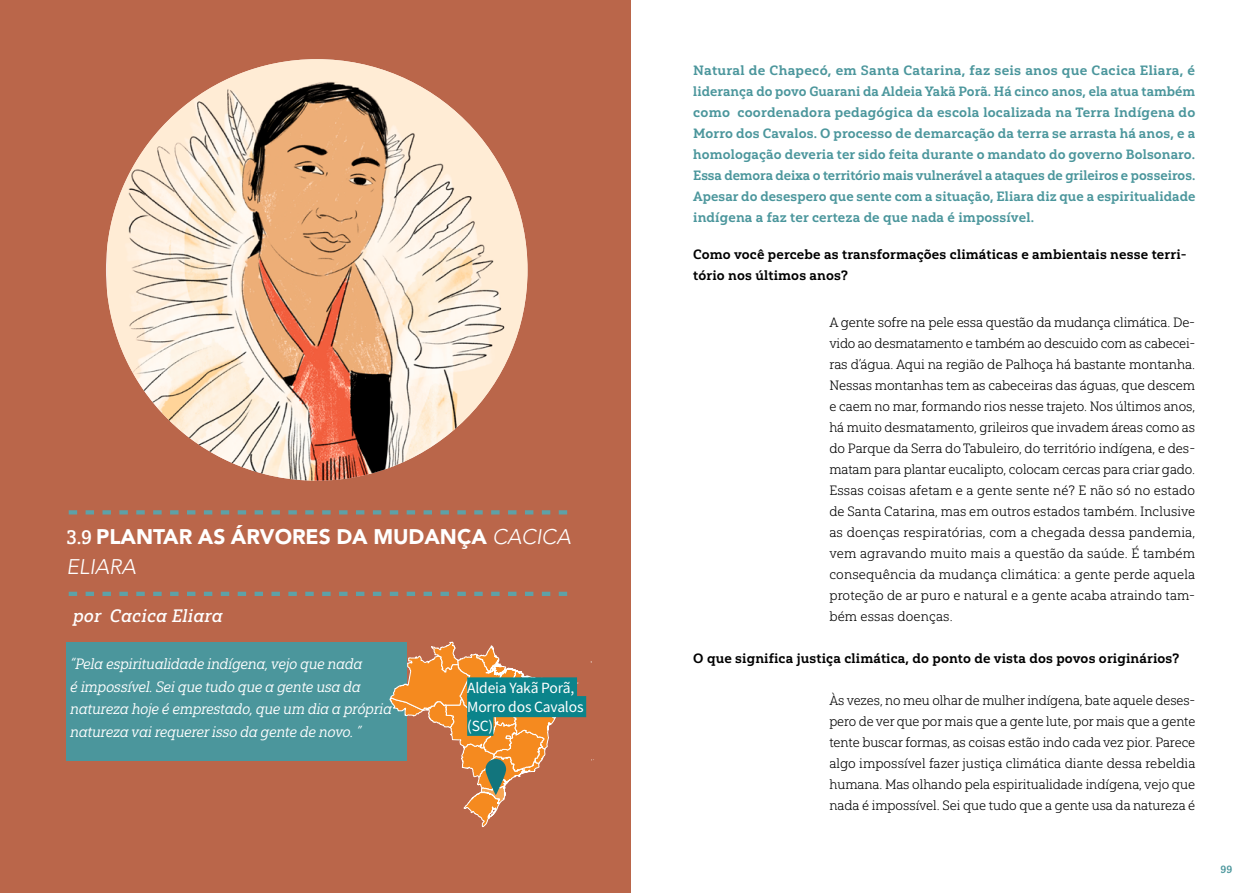
<style>
.page{position:relative;width:1259px;height:893px;background:#fff}
.page>*{position:absolute;margin:0;border:0;box-sizing:border-box;transform-origin:0 0}
.t1{font:900 21px/30px "Avenir LT Std";color:#fff}
.t2{font:18px "Yorkten Slab Nor Med It";letter-spacing:.02em;color:#fff}
.t3{font:15.6px/18.8px "Source Sans Variable";letter-spacing:-.01em;color:#fff}
.t4{font:15px/22.5px "Yorkten Slab Nor Reg It";letter-spacing:-.01em;color:#fff}
.t5{font:13.5px/21px "Yorkten Slab Nor Lig";color:#000;text-align:justify}
.t6{font:13.5px/21px "Yorkten Slab Nor Bol";letter-spacing:.01em;color:#4b969c;text-align:justify}
.t7{font:13.5px/20.2px "Yorkten Slab Nor Bol";letter-spacing:.01em;color:#000}
.t8{font:10.5px "Yorkten Slab Nor Dem";color:#4b969c}
.s1{font-family:"Yorkten Slab Nor Med";font-weight:400;font-size:19.5px}
.s2{font-weight:300;font-style:italic}
</style>
<div class="page">
<div style="left:0;top:0;width:631px;height:893px;background:#ba664a"></div>
<div style="left:66px;top:642px;width:340px;height:118px;background:#4b969c"></div>
<img style="left:107px;top:59px;width:420px;height:422px">
<svg style="left:69px;top:510px;width:498px;height:4px"></svg>
<svg style="left:69px;top:592px;width:498px;height:4px"></svg>
<svg style="left:389px;top:641px;width:205px;height:186px"></svg>
<svg style="left:485px;top:759px;width:21px;height:36px"></svg>
<div style="left:467px;top:677px;width:110px;height:21px;background:#0b848b"></div>
<div style="left:467px;top:696px;width:119px;height:21px;background:#0b848b"></div>
<div style="left:467px;top:715px;width:26px;height:21px;background:#0b848b"></div>
<h1 class="t1" style="left:66px;top:522px;width:506px"><span class="s1">3.9</span> PLANTAR AS ÁRVORES DA MUDANÇA <span class="s2">CACICA<br>ELIARA</span></h1>
<h2 class="t2" style="left:73px;top:605px;width:151px">por Cacica Eliara</h2>
<p class="t4" style="left:70px;top:653px;width:323px">“Pela espiritualidade indígena, vejo que nada<br>é impossível. Sei que tudo que a gente usa da natureza hoje é emprestado, que um dia a própria natureza vai requerer isso da gente de novo. ”</p>
<p class="t3" style="left:467px;top:679px;width:118px">Aldeia Yakã Porã,<br>Morro dos Cavalos (SC)</p>
<p class="t6" style="left:693px;top:60px;width:504px">Natural de Chapecó, em Santa Catarina, faz seis anos que Cacica Eliara, é liderança do povo Guarani da Aldeia Yakã Porã. Há cinco anos, ela atua também como coordenadora pedagógica da escola localizada na Terra Indígena do Morro dos Cavalos. O processo de demarcação da terra se arrasta há anos, e a homologação deveria ter sido feita durante o mandato do governo Bolsonaro.<br>Essa demora deixa o território mais vulnerável a ataques de grileiros e posseiros.<br>Apesar do desespero que sente com a situação, Eliara diz que a espiritualidade indígena a faz ter certeza de que nada é impossível.</p>
<p class="t7" style="left:693px;top:244px;width:495px">Como você percebe as transformações climáticas e ambientais nesse terri&shy;tório nos últimos anos?</p>
<p class="t5" style="left:829px;top:312px;width:367px">A gente sofre na pele essa questão da mudança climática. De&shy;vido ao desmatamento e também ao descuido com as cabecei&shy;ras d’água. Aqui na região de Palhoça há bastante montanha.<br>Nessas montanhas tem as cabeceiras das águas, que descem e caem no mar, formando rios nesse trajeto. Nos últimos anos, há muito desmatamento, grileiros que invadem áreas como as do Parque da Serra do Tabuleiro, do território indígena, e des&shy;matam para plantar eucalipto, colocam cercas para criar gado.<br>Essas coisas afetam e a gente sente né? E não só no estado de Santa Catarina, mas em outros estados também. Inclusive as doenças respiratórias, com a chegada dessa pandemia, vem agravando muito mais a questão da saúde. É também consequência da mudança climática: a gente perde aquela proteção de ar puro e natural e a gente acaba atraindo tam&shy;bém essas doenças.</p>
<p class="t7" style="left:693px;top:648px;width:487px">O que significa justiça climática, do ponto de vista dos povos originários?</p>
<p class="t5" style="left:829px;top:690px;width:367px">Às vezes, no meu olhar de mulher indígena, bate aquele deses&shy;pero de ver que por mais que a gente lute, por mais que a gente tente buscar formas, as coisas estão indo cada vez pior. Parece algo impossível fazer justiça climática diante dessa rebeldia humana. Mas olhando pela espiritualidade indígena, vejo que nada é impossível. Sei que tudo que a gente usa da natureza é</p>
<p class="t8" style="left:1220px;top:863px;width:13px">99</p>
</div>
